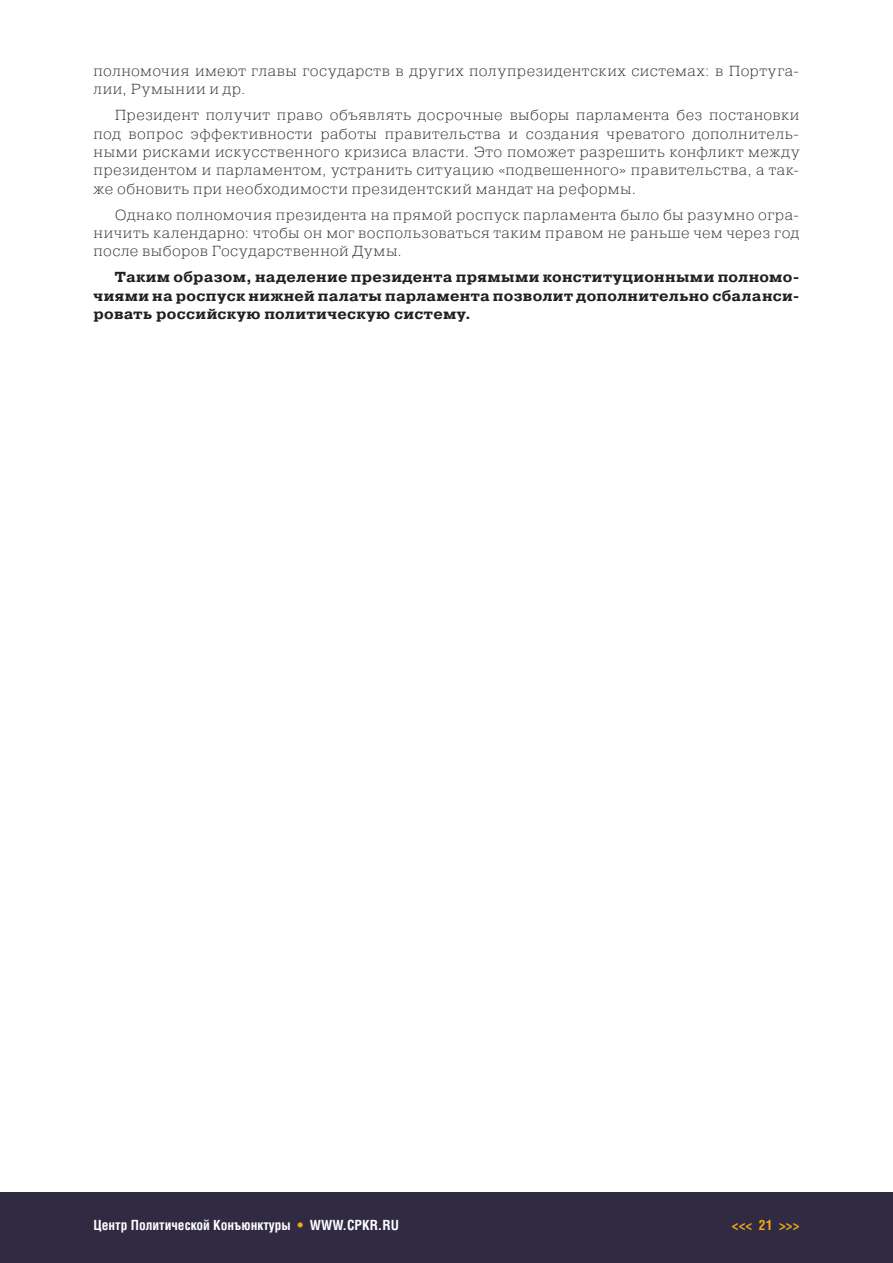
<style>
.page{position:relative;width:893px;height:1263px;background:#fff}
.page>*{position:absolute;margin:0;border:0;box-sizing:border-box;transform-origin:0 0}
.t1{font:200 14.55px/18.3px "Pragmatica Slab";letter-spacing:.035em;color:#231f20;text-align:justify;scale:1.05 1}
.t2{font:700 14.55px/18.3px "Pragmatica Slab";letter-spacing:.025em;color:#231f20;text-align:justify;scale:1.05 1}
.t3{font:700 13.5px "AG Letterica Condensed C";color:#fff}
.t4{font:700 13.5px "AG Letterica Condensed C";color:#edab14}
.s1{color:#edab14}
</style>
<div class="page">
<div style="left:0;top:1193px;width:893px;height:70px;background:#312a43"></div>
<p class="t1" style="left:94px;top:62px;width:674px">полномочия имеют главы государств в других полупрезидентских системах: в Португа&shy;лии, Румынии и др.</p>
<p class="t1" style="left:94px;top:106px;width:674px;text-indent:21px">Президент получит право объявлять досрочные выборы парламента без постановки под вопрос эффективности работы правительства и создания чреватого дополнитель&shy;ными рисками искусственного кризиса власти. Это поможет разрешить конфликт между президентом и парламентом, устранить ситуацию «подвешенного» правительства, а так&shy;же обновить при необходимости президентский мандат на реформы.</p>
<p class="t1" style="left:94px;top:205px;width:674px;text-indent:21px">Однако полномочия президента на прямой роспуск парламента было бы разумно огра&shy;ничить календарно: чтобы он мог воспользоваться таким правом не раньше чем через год после выборов Государственной Думы.</p>
<p class="t2" style="left:94px;top:269px;width:674px;text-indent:21px">Таким образом, наделение президента прямыми конституционными полномо&shy;чиями на роспуск нижней палаты парламента позволит дополнительно сбаланси&shy;ровать российскую политическую систему.</p>
<p class="t3" style="left:94px;top:1217px;width:307px">Центр Политической Конъюнктуры <span class="s1">•</span> WWW.CPKR.RU</p>
<p class="t4" style="left:732px;top:1217px;width:69px">&lt;&lt;&lt; 21 &gt;&gt;&gt;</p>
</div>
